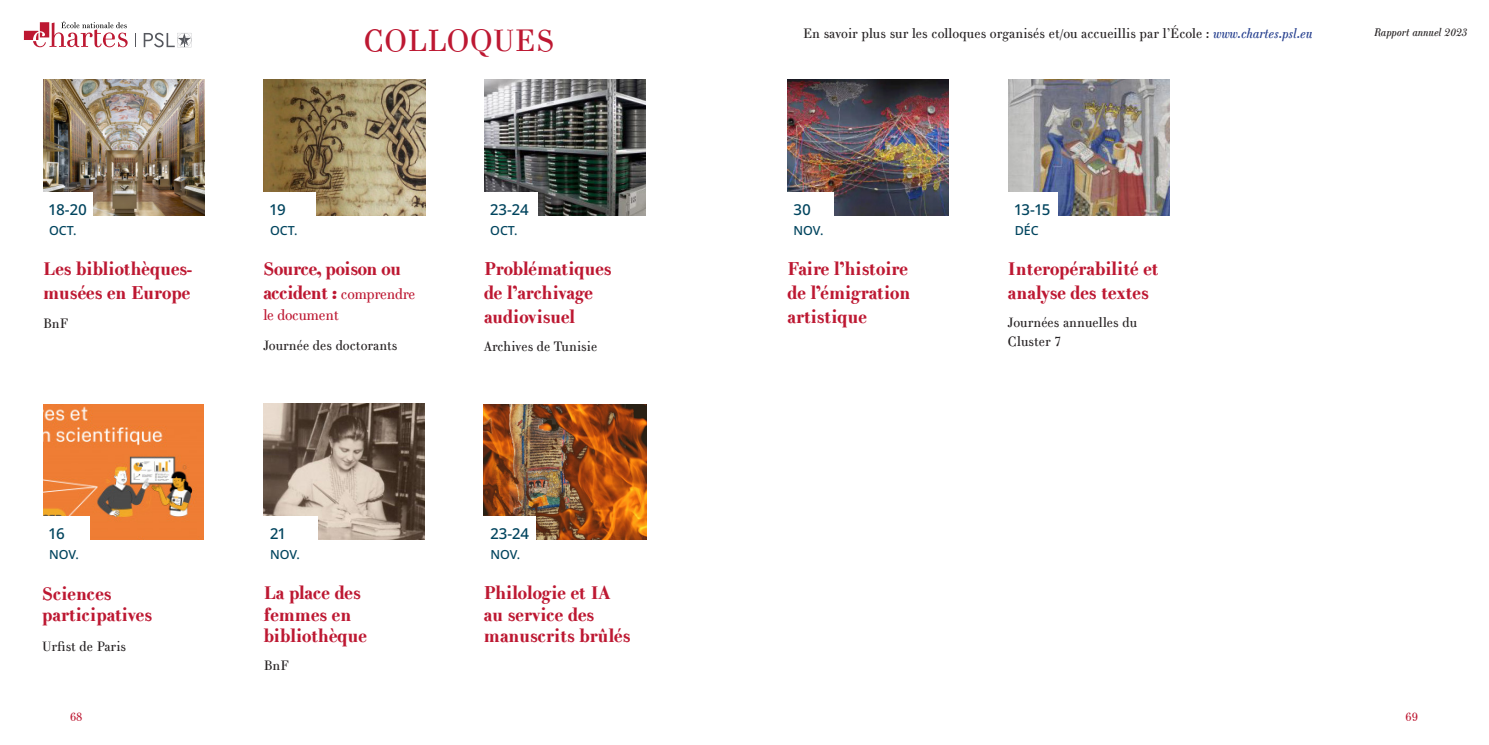
<style>
.page{position:relative;width:1489px;height:745px;background:#fff}
.page>*{position:absolute;margin:0;border:0;box-sizing:border-box;transform-origin:0 0}
.Titre_d_une_annexe{font:31.25px "Carta Nova Texte";letter-spacing:.02em;color:#bd1832}
.t1{font:700 18.75px/23.8px "Carta Nova Texte";color:#bd1832}
.t2{font:700 18.75px "Carta Nova Texte";letter-spacing:-.02em;color:#bd1832}
.t3{font:15px/21.2px "Carta Nova Texte";letter-spacing:-.02em;color:#bd1832}
.Frise_Mois{font:500 15px "Noto Sans";color:#00445e}
.t4{font:13.75px/18.8px "Carta Nova Texte";color:#231f20}
.Frise_Mois-2{font:500 12.5px "Noto Sans";color:#00445e}
.t5{font:12.5px "Carta Nova Texte";color:#bd1832}
.t6{font:italic 11.25px "Carta Nova Texte";color:#231f20}
.s1{font-style:italic;color:#253f8e}
.s2{font-weight:700;font-size:18.75px}
</style>
<div class="page">
<svg style="left:135px;top:33px;width:1px;height:14px"></svg>
<svg style="left:144px;top:33px;width:47px;height:14px"></svg>
<svg style="left:24px;top:21px;width:104px;height:26px"></svg>
<img style="left:43px;top:79px;width:161px;height:136px">
<img style="left:263px;top:79px;width:162px;height:136px">
<img style="left:43px;top:405px;width:161px;height:134px">
<img style="left:264px;top:403px;width:161px;height:136px">
<img style="left:484px;top:79px;width:161px;height:136px">
<img style="left:484px;top:405px;width:162px;height:134px">
<div style="left:42px;top:192px;width:50px;height:58px;background:#fff"></div>
<div style="left:483px;top:516px;width:52px;height:58px;background:#fff"></div>
<div style="left:263px;top:516px;width:55px;height:58px;background:#fff"></div>
<div style="left:42px;top:516px;width:48px;height:58px;background:#fff"></div>
<div style="left:483px;top:192px;width:55px;height:58px;background:#fff"></div>
<div style="left:263px;top:192px;width:52px;height:58px;background:#fff"></div>
<img style="left:787px;top:79px;width:161px;height:136px">
<img style="left:1008px;top:79px;width:161px;height:136px">
<div style="left:786px;top:192px;width:48px;height:58px;background:#fff"></div>
<div style="left:1007px;top:192px;width:50px;height:58px;background:#fff"></div>
<p class="t4" style="left:803px;top:24px;width:511px">En savoir plus sur les colloques organisés et/ou accueillis par l’École : <span class="s1">www.chartes.psl.eu</span></p>
<p class="Titre_d_une_annexe" style="left:364px;top:22px;width:192px">COLLOQUES</p>
<p class="t6" style="left:1373px;top:25px;width:95px">Rapport annuel 2023</p>
<p class="Frise_Mois" style="left:49px;top:199px;width:39px">18-20</p>
<p class="Frise_Mois-2" style="left:49px;top:222px;width:29px">OCT.</p>
<p class="Frise_Mois" style="left:270px;top:199px;width:17px">19</p>
<p class="Frise_Mois-2" style="left:270px;top:222px;width:29px">OCT.</p>
<p class="Frise_Mois" style="left:490px;top:199px;width:40px">23-24</p>
<p class="Frise_Mois-2" style="left:490px;top:222px;width:29px">OCT.</p>
<p class="Frise_Mois" style="left:793px;top:199px;width:19px">30</p>
<p class="Frise_Mois-2" style="left:793px;top:222px;width:31px">NOV.</p>
<p class="Frise_Mois" style="left:1014px;top:199px;width:37px">13-15</p>
<p class="Frise_Mois-2" style="left:1014px;top:222px;width:26px">DÉC</p>
<p class="t1" style="left:43px;top:257px;width:150px">Les bibliothèques&shy;musées en Europe</p>
<p class="t4" style="left:43px;top:314px;width:26px">BnF</p>
<p class="t2" style="left:263px;top:257px;width:139px">Source, poison ou</p>
<p class="t3" style="left:263px;top:283px;width:153px"><span class="s2">accident :</span> comprendre le document</p>
<p class="t4" style="left:263px;top:335px;width:136px">Journée des doctorants</p>
<p class="t1" style="left:484px;top:257px;width:129px">Problématiques de l’archivage audiovisuel</p>
<p class="t4" style="left:484px;top:336px;width:115px">Archives de Tunisie</p>
<p class="t1" style="left:787px;top:257px;width:124px">Faire l’histoire de l’émigration artistique</p>
<p class="t1" style="left:1007px;top:257px;width:152px">Interopérabilité et analyse des textes</p>
<p class="t4" style="left:1007px;top:313px;width:131px">Journées annuelles du<br>Cluster 7</p>
<p class="Frise_Mois" style="left:49px;top:523px;width:17px">16</p>
<p class="Frise_Mois-2" style="left:49px;top:545px;width:31px">NOV.</p>
<p class="Frise_Mois" style="left:270px;top:523px;width:17px">21</p>
<p class="Frise_Mois-2" style="left:270px;top:545px;width:31px">NOV.</p>
<p class="Frise_Mois" style="left:490px;top:523px;width:40px">23-24</p>
<p class="Frise_Mois-2" style="left:490px;top:545px;width:31px">NOV.</p>
<p class="t1" style="left:42px;top:582px;width:111px;line-height:21.2px">Sciences participatives</p>
<p class="t4" style="left:42px;top:636px;width:86px">Urfist de Paris</p>
<p class="t1" style="left:264px;top:582px;width:105px;line-height:21.2px">La place des femmes en bibliothèque</p>
<p class="t4" style="left:264px;top:655px;width:26px">BnF</p>
<p class="t1" style="left:484px;top:582px;width:148px;line-height:21.2px">Philologie et IA au service des manuscrits brûlés</p>
<p class="t5" style="left:70px;top:709px;width:14px">68</p>
<p class="t5" style="left:1405px;top:709px;width:14px">69</p>
</div>
